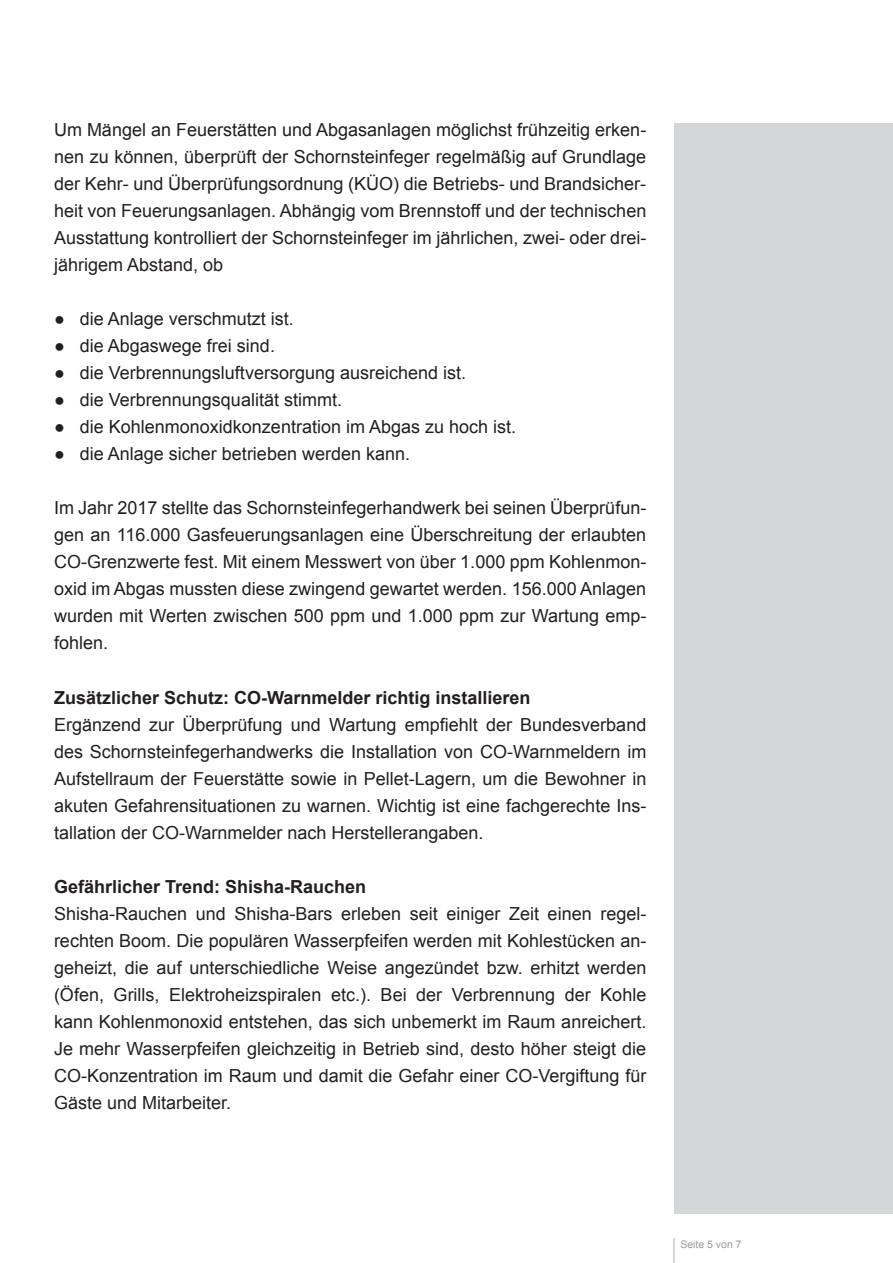
<style>
.page{position:relative;width:893px;height:1263px;background:#fff}
.page>*{position:absolute;margin:0;border:0;box-sizing:border-box;transform-origin:0 0}
.t1{font:18px/27px "Arial";color:#231f20;text-align:justify}
.t2{font:700 18px "Arial";color:#231f20}
.t3{font:10.5px "Arial";color:#999b9e}
.s1{font-weight:700;font-style:italic}
</style>
<div class="page">
<svg style="left:674px;top:1239px;width:1px;height:24px"></svg>
<div style="left:674px;top:123px;width:219px;height:1091px;background:#d5d6d8"></div>
<p class="t1" style="left:54px;top:117px;width:594px">Um Mängel an Feuerstätten und Abgasanlagen möglichst frühzeitig erken&shy;nen zu können, überprüft der Schornsteinfeger regelmäßig auf Grundlage der Kehr- und Überprüfungsordnung (KÜO) die Betriebs- und Brandsicher&shy;heit von Feuerungsanlagen. Abhängig vom Brennstoff und der technischen Ausstattung kontrolliert der Schornsteinfeger im jährlichen, zwei- oder drei&shy;jährigem Abstand, ob</p>
<p class="t1" style="left:54px;top:306px;width:241px"><span class="s1">●</span> die Anlage verschmutzt ist.</p>
<p class="t1" style="left:54px;top:333px;width:222px"><span class="s1">●</span> die Abgaswege frei sind.</p>
<p class="t1" style="left:54px;top:360px;width:414px"><span class="s1">●</span> die Verbrennungsluftversorgung ausreichend ist.</p>
<p class="t1" style="left:54px;top:387px;width:289px"><span class="s1">●</span> die Verbrennungsqualität stimmt.</p>
<p class="t1" style="left:54px;top:414px;width:464px"><span class="s1">●</span> die Kohlenmonoxidkonzentration im Abgas zu hoch ist.</p>
<p class="t1" style="left:54px;top:441px;width:358px"><span class="s1">●</span> die Anlage sicher betrieben werden kann.</p>
<p class="t1" style="left:54px;top:495px;width:594px">Im Jahr 2017 stellte das Schornsteinfegerhandwerk bei seinen Überprüfun&shy;gen an 116.000 Gasfeuerungsanlagen eine Überschreitung der erlaubten CO-Grenzwerte fest. Mit einem Messwert von über 1.000 ppm Kohlenmon&shy;oxid im Abgas mussten diese zwingend gewartet werden. 156.000 Anlagen wurden mit Werten zwischen 500 ppm und 1.000 ppm zur Wartung emp&shy;fohlen.</p>
<p class="t2" style="left:54px;top:685px;width:478px">Zusätzlicher Schutz: CO-Warnmelder richtig installieren</p>
<p class="t1" style="left:54px;top:711px;width:594px">Ergänzend zur Überprüfung und Wartung empfiehlt der Bundesverband des Schornsteinfegerhandwerks die Installation von CO-Warnmeldern im Aufstellraum der Feuerstätte sowie in Pellet-Lagern, um die Bewohner in akuten Gefahrensituationen zu warnen. Wichtig ist eine fachgerechte Ins&shy;tallation der CO-Warnmelder nach Herstellerangaben.</p>
<p class="t2" style="left:54px;top:874px;width:314px">Gefährlicher Trend: Shisha-Rauchen</p>
<p class="t1" style="left:54px;top:900px;width:594px">Shisha-Rauchen und Shisha-Bars erleben seit einiger Zeit einen regel&shy;rechten Boom. Die populären Wasserpfeifen werden mit Kohlestücken an&shy;geheizt, die auf unterschiedliche Weise angezündet bzw. erhitzt werden (Öfen, Grills, Elektroheizspiralen etc.). Bei der Verbrennung der Kohle kann Kohlenmonoxid entstehen, das sich unbemerkt im Raum anreichert.<br>Je mehr Wasserpfeifen gleichzeitig in Betrieb sind, desto höher steigt die CO-Konzentration im Raum und damit die Gefahr einer CO-Vergiftung für Gäste und Mitarbeiter.</p>
<p class="t3" style="left:680px;top:1237px;width:63px">Seite 5 von 7</p>
</div>
